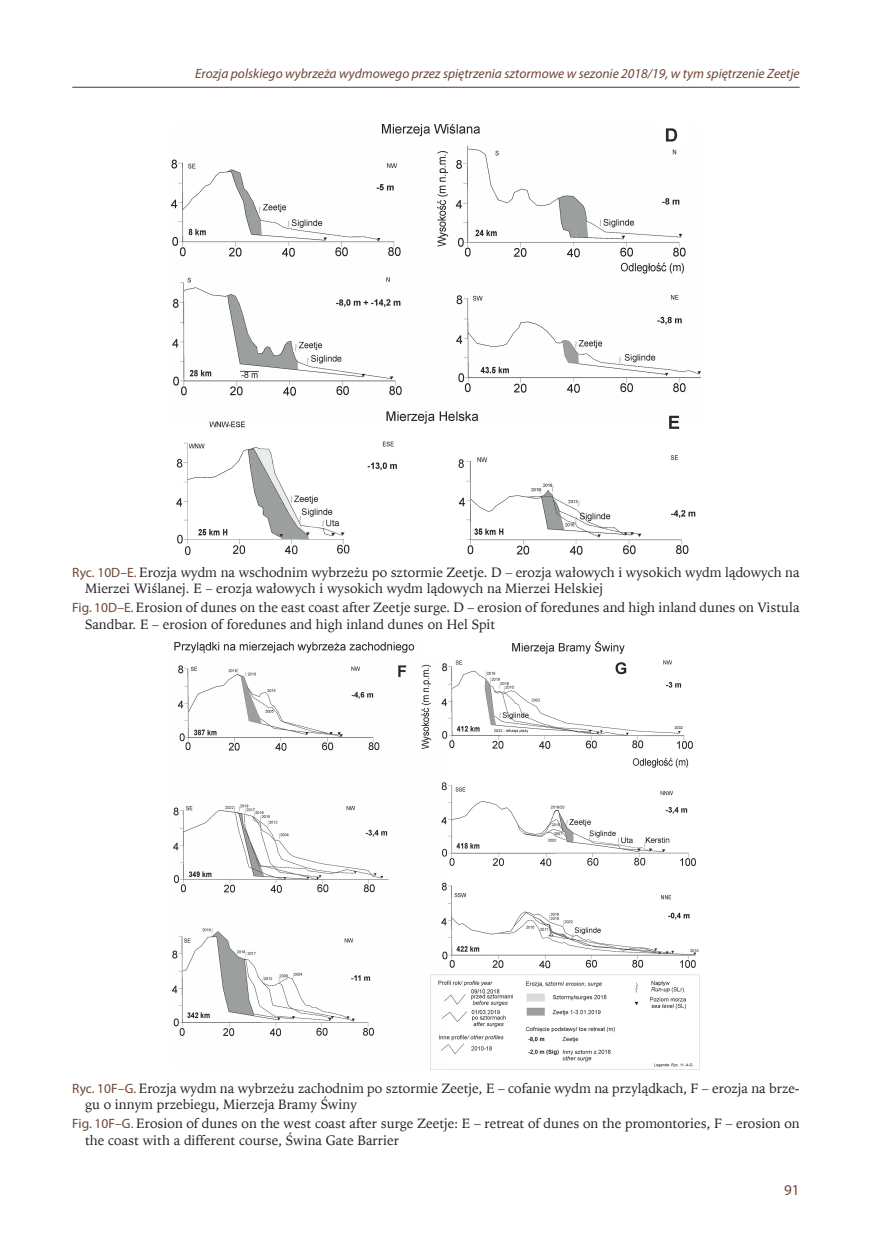
<style>
.page{position:relative;width:872px;height:1245px;background:#fff}
.page>*{position:absolute;margin:0;border:0;box-sizing:border-box;transform-origin:0 0}
.t1{font:15px "Myriad Pro";color:#6d4734}
.Tytuł_tabeli_ryciny_ENG{font:13.5px/16.2px "Iowan Old St EU";color:#231f20}
.Tytuł_tabeli_ryciny_PL{font:13.5px/16.2px "Iowan Old St EU";color:#231f20}
.t2{font:italic 13.5px "Myriad Pro";color:#6d4734}
.s1{font-family:"Myriad Pro";color:#6d4734}
</style>
<div class="page">
<hr style="left:72px;top:87px;width:727px;height:1px;background:#6d4734">
<img style="left:172px;top:125px;width:528px;height:429px">
<img style="left:172px;top:641px;width:528px;height:429px">
<p class="t2" style="left:195px;top:65px;width:606px">Erozja polskiego wybrzeża wydmowego przez spiętrzenia sztormowe w sezonie 2018/19, w tym spiętrzenie Zeetje</p>
<p class="Tytuł_tabeli_ryciny_PL" style="left:85px;top:565px;width:716px;text-indent:-13px"><span class="s1">Ryc. 10D–E.</span> Erozja wydm na wschodnim wybrzeżu po sztormie Zeetje. D – erozja wałowych i wysokich wydm lądowych na<br>Mierzei Wiślanej. E – erozja wałowych i wysokich wydm lądowych na Mierzei Helskiej</p>
<p class="Tytuł_tabeli_ryciny_ENG" style="left:85px;top:600px;width:716px;text-indent:-13px"><span class="s1">Fig. 10D–E.</span> Erosion of dunes on the east coast after Zeetje surge. D – erosion of foredunes and high inland dunes on Vistula<br>Sandbar. E – erosion of foredunes and high inland dunes on Hel Spit</p>
<p class="Tytuł_tabeli_ryciny_PL" style="left:85px;top:1080px;width:716px;text-indent:-13px"><span class="s1">Ryc. 10F–G.</span> Erozja wydm na wybrzeżu zachodnim po sztormie Zeetje, E – cofanie wydm na przylądkach, F – erozja na brze&shy;gu o innym przebiegu, Mierzeja Bramy Świny</p>
<p class="Tytuł_tabeli_ryciny_ENG" style="left:85px;top:1116px;width:716px;text-indent:-13px"><span class="s1">Fig. 10F–G.</span> Erosion of dunes on the west coast after surge Zeetje: E – retreat of dunes on the promontories, F – erosion on the coast with a different course, Świna Gate Barrier</p>
<p class="t1" style="left:784px;top:1181px;width:17px">91</p>
</div>
